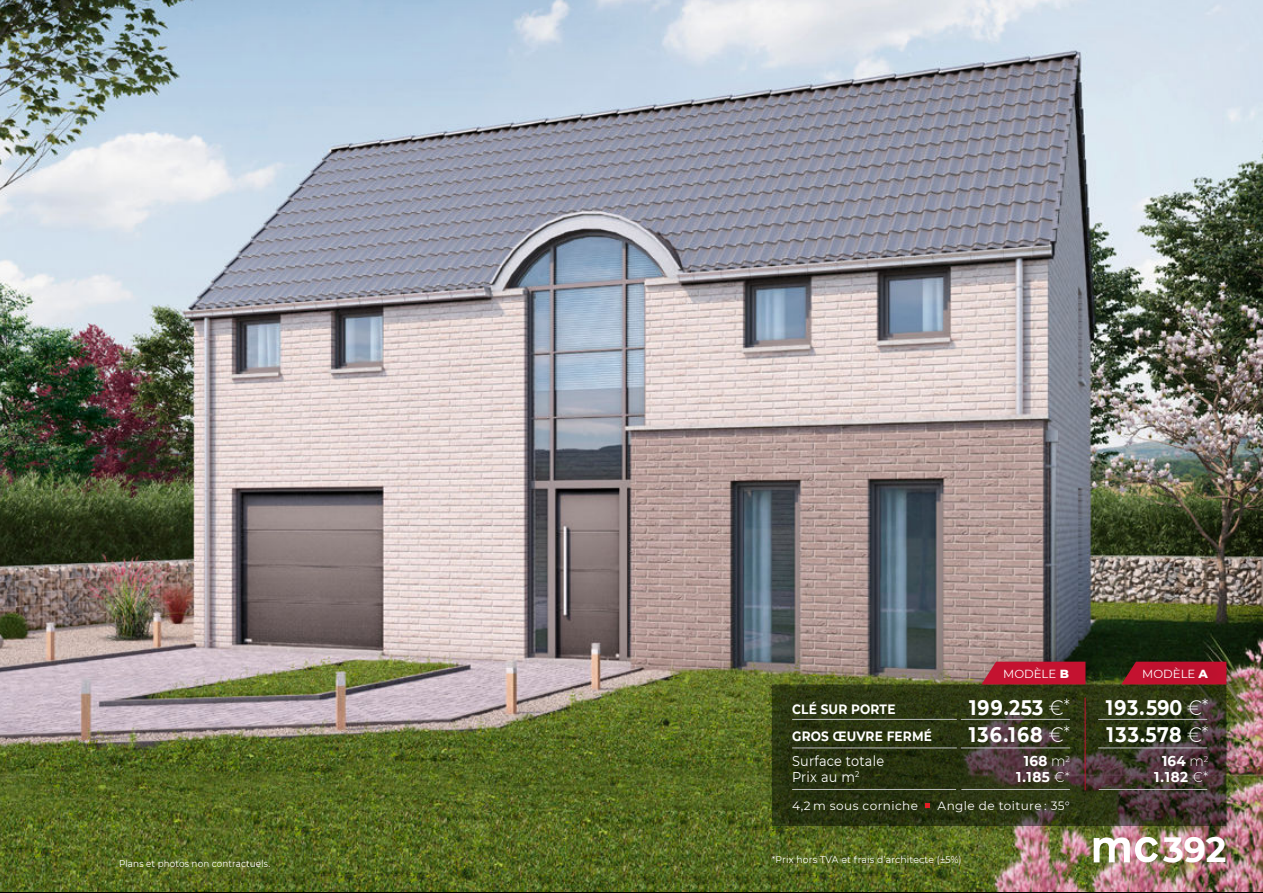
<style>
.page{position:relative;width:1263px;height:893px;background:#fff}
.page>*{position:absolute;margin:0;border:0;box-sizing:border-box;transform-origin:0 0}
.t1{font:700 34.95px "Montserrat";color:#fff}
.t2{font:700 21px/27px "Montserrat";letter-spacing:.06em;color:#fff;scale:.9 1}
.t3{font:700 21px/27px "Montserrat";letter-spacing:.035em;color:#fff;scale:.9 1}
.t4{font:700 14.25px/15.9px "Montserrat";letter-spacing:.025em;color:#fff;text-align:center;scale:.95 1}
.t5{font:14.25px/15.9px "Montserrat";letter-spacing:.02em;color:#fff;scale:.9 1}
.t6{font:700 13.5px/27px "Montserrat";letter-spacing:.015em;color:#fff;scale:.9 1}
.t7{font:12px "Montserrat";letter-spacing:.035em;color:#fff}
.t8{font:11.7px "Montserrat";color:#fff}
.t9{font:9.75px "Montserrat";letter-spacing:.015em;color:#fff;scale:.95 1}
.t10{font:9.75px "Montserrat";letter-spacing:.015em;color:#fff;scale:.9 1}
.s1{font-weight:800;font-size:12px}
.s2{font-weight:300}
.s3{font-weight:300;font-size:18px}
</style>
<div class="page">
<img style="left:0;top:0;width:1263px;height:891px">
<div style="left:766px;top:669px;width:483px;height:171px;background:#000;opacity:.16"></div>
<svg style="left:772px;top:684px;width:454px;height:142px;background:#32351c"></svg>
<hr style="left:792px;top:719px;width:165px;height:1px;background:#bcbec0">
<hr style="left:792px;top:748px;width:165px;height:1px;background:#bcbec0">
<hr style="left:792px;top:789px;width:164px;height:1px;background:#bcbec0">
<div style="left:976px;top:647px;width:133px;height:53px;background:#000;opacity:.24"></div>
<svg style="left:981px;top:662px;width:104px;height:22px;background:#c11a36"></svg>
<div style="left:1118px;top:647px;width:131px;height:51px;background:#000;opacity:.24"></div>
<svg style="left:1121px;top:662px;width:16px;height:22px"></svg>
<hr style="left:1085px;top:698px;width:1px;height:92px;background:#c41230">
<svg style="left:926px;top:803px;width:4px;height:5px"></svg>
<div style="left:1137px;top:655px;width:92px;height:38px;background:#000;opacity:.24"></div>
<hr style="left:1098px;top:719px;width:109px;height:1px;background:#bcbec0">
<hr style="left:1098px;top:748px;width:109px;height:1px;background:#bcbec0">
<hr style="left:1099px;top:789px;width:108px;height:1px;background:#bcbec0">
<svg style="left:1094px;top:837px;width:64px;height:25px"></svg>
<hr style="left:961px;top:719px;width:109px;height:1px;background:#bcbec0">
<hr style="left:961px;top:748px;width:109px;height:1px;background:#bcbec0">
<hr style="left:961px;top:789px;width:109px;height:1px;background:#bcbec0">
<h3 class="t6" style="left:792px;top:696px;width:157px">CLÉ SUR PORTE<br>GROS ŒUVRE FERMÉ</h3>
<h3 class="t5" style="left:792px;top:753px;width:104px">Surface totale<br>Prix au m<sup>2</sup></h3>
<p class="t8" style="left:1003px;top:667px;width:67px">MODÈLE <span class="s1">B</span></p>
<h2 class="t2" style="left:969px;top:695px;width:114px">199.253 <span class="s2">€</span><span class="s3">*<br></span>136.168 <span class="s2">€</span><span class="s3">*</span></h2>
<h3 class="t4" style="left:1016px;top:753px;width:58px">168 <span class="s2">m</span><sup>2<br></sup>1.185 <span class="s2">€*</span></h3>
<p class="t7" style="left:792px;top:797px;width:127px">4,2 m sous corniche</p>
<p class="t7" style="left:937px;top:797px;width:134px">Angle de toiture : 35°</p>
<p class="t10" style="left:119px;top:858px;width:169px">Plans et photos non contractuels.</p>
<p class="t9" style="left:772px;top:854px;width:201px">*Prix hors TVA et frais d’architecte (±5%)</p>
<p class="t8" style="left:1142px;top:667px;width:67px">MODÈLE <span class="s1">A</span></p>
<h2 class="t3" style="left:1106px;top:695px;width:115px">193.590 <span class="s2">€</span><span class="s3">*<br></span>133.578 <span class="s2">€</span><span class="s3">*</span></h2>
<h3 class="t4" style="left:1154px;top:753px;width:59px">164 <span class="s2">m</span><sup>2<br></sup>1.182 <span class="s2">€*</span></h3>
<h1 class="t1" style="left:1163px;top:825px;width:65px">392</h1>
</div>
